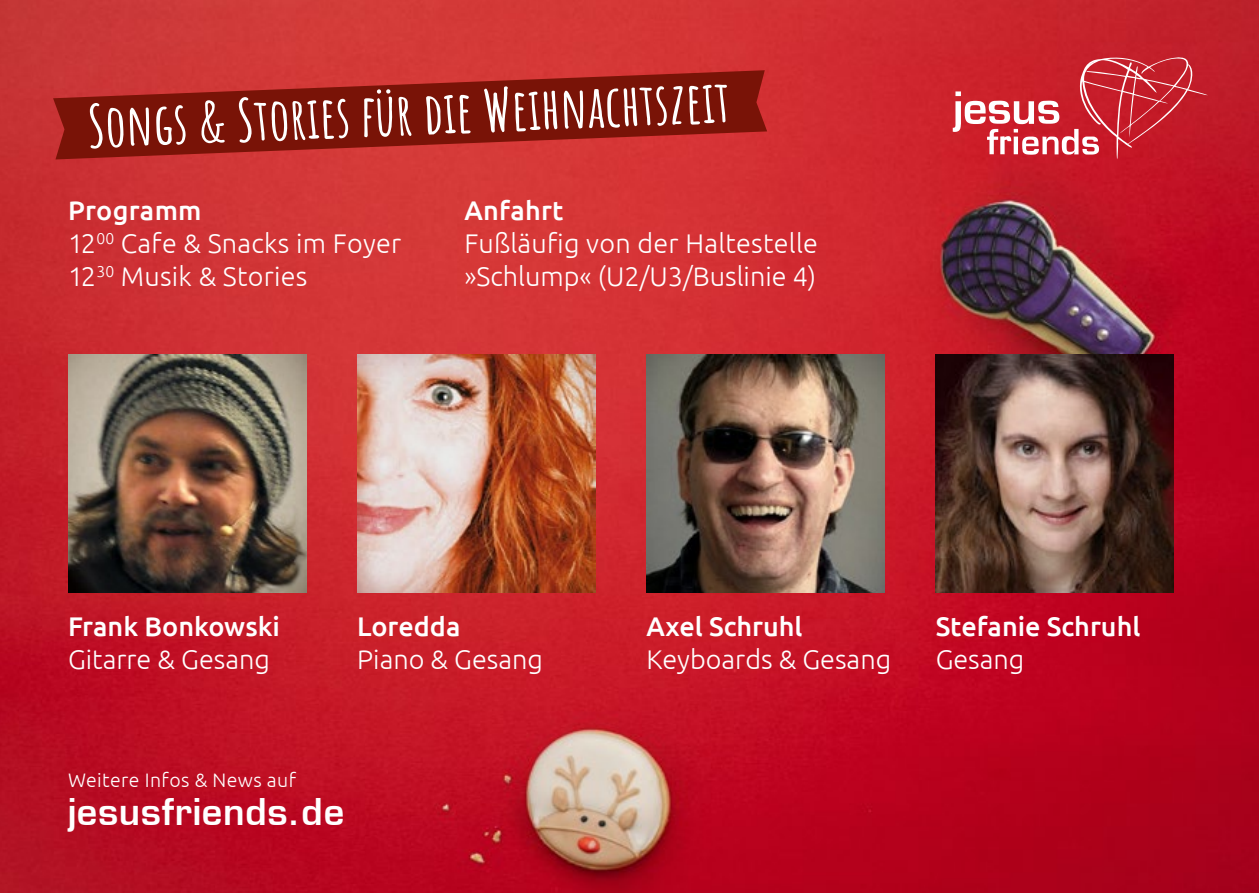
<style>
.page{position:relative;width:1259px;height:893px;background:#fff}
.page>*{position:absolute;margin:0;border:0;box-sizing:border-box;transform-origin:0 0}
.t1{font:700 57.6px "Amatic SC";color:#fff}
.t2{font:600 36px "Eurostile";letter-spacing:.02em;color:#fff}
.t3{font:300 27px/33px "Ubuntu";color:#fff}
.t4{font:500 27px "Ubuntu";color:#fff}
.t5{font:300 19.5px "Ubuntu";letter-spacing:.02em;color:#fff}
.s1{font-weight:500}
</style>
<div class="page">
<img style="left:0;top:0;width:1259px;height:893px">
<img style="left:357px;top:355px;width:238px;height:238px">
<img style="left:935px;top:355px;width:239px;height:238px">
<img style="left:646px;top:355px;width:238px;height:238px">
<img style="left:68px;top:355px;width:238px;height:238px">
<svg style="left:952px;top:55px;width:256px;height:104px;background:#ce3b46"></svg>
<svg style="left:53px;top:70px;width:714px;height:89px;background:#961e16"></svg>
<h1 class="t1" style="left:86px;top:81px;width:644px;rotate:-2deg">Songs &amp; Stories für die Weihnachtszeit</h1>
<p class="t3" style="left:68px;top:193px;width:335px"><span class="s1">Programm<br></span>12<sup>00</sup> Cafe &amp; Snacks im Foyer<br>12<sup>30</sup> Musik &amp; Stories</p>
<p class="t4" style="left:464px;top:193px;width:100px">Anfahrt</p>
<p class="t3" style="left:464px;top:226px;width:355px">Fußläufig von der Haltestelle »Schlump« (U2/U3/Buslinie 4)</p>
<p class="t4" style="left:68px;top:609px;width:213px">Frank Bonkowski</p>
<p class="t3" style="left:68px;top:642px;width:203px">Gitarre &amp; Gesang</p>
<p class="t4" style="left:357px;top:609px;width:105px">Loredda</p>
<p class="t3" style="left:357px;top:642px;width:187px">Piano &amp; Gesang</p>
<p class="t5" style="left:68px;top:769px;width:229px">Weitere Infos &amp; News auf</p>
<h2 class="t2" style="left:68px;top:789px;width:278px">jesusfriends.de</h2>
<p class="t4" style="left:646px;top:609px;width:158px">Axel Schruhl</p>
<p class="t3" style="left:646px;top:642px;width:246px">Keyboards &amp; Gesang</p>
<p class="t4" style="left:935px;top:609px;width:206px">Stefanie Schruhl</p>
<p class="t3" style="left:935px;top:642px;width:90px">Gesang</p>
</div>
